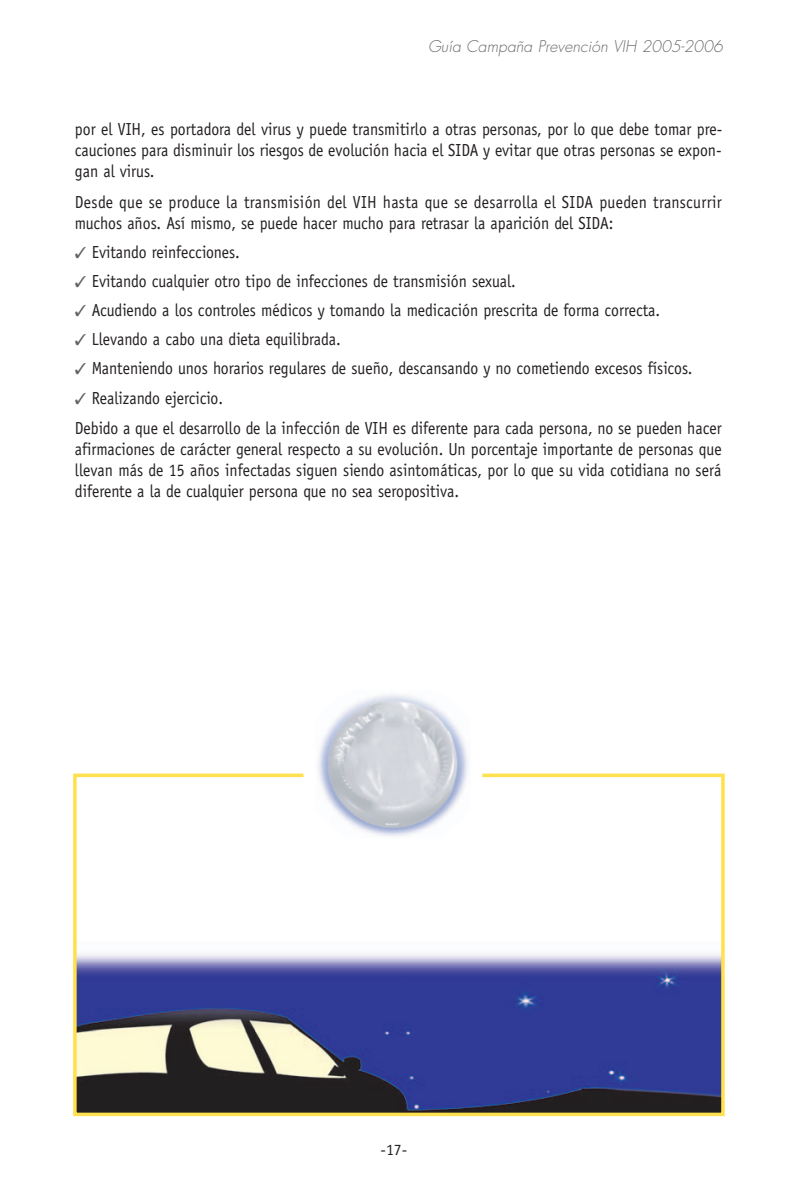
<style>
.page{position:relative;width:795px;height:1190px;background:#fff}
.page>*{position:absolute;margin:0;border:0;box-sizing:border-box;transform-origin:0 0}
.t1{font:17.5px/21px "Officina Sans LT";color:#231f20;text-align:justify;scale:.9 1}
.t2{font:italic 300 15.75px "Futura";color:#6c6d70}
.t3{font:15.75px "Officina Sans LT";color:#231f20}
.s1{color:#636366}
</style>
<div class="page">
<img style="left:78px;top:954px;width:641px;height:157px">
<div style="left:73px;top:774px;width:651px;height:342px;border:4px solid #ffe04e"></div>
<div style="left:303px;top:681px;width:180px;height:169px;background:#fff;border-radius:50%"></div>
<img style="left:318px;top:694px;width:150px;height:142px">
<p class="t2" style="left:428px;top:39px;width:296px">Guía Campaña Prevención VIH 2005-2006</p>
<p class="t1" style="left:75px;top:120px;width:720px">por el VIH, es portadora del virus y puede transmitirlo a otras personas, por lo que debe tomar pre&shy;cauciones para disminuir los riesgos de evolución hacia el SIDA y evitar que otras personas se expon&shy;gan al virus.</p>
<p class="t1" style="left:75px;top:193px;width:720px">Desde que se produce la transmisión del VIH hasta que se desarrolla el SIDA pueden transcurrir muchos años. Así mismo, se puede hacer mucho para retrasar la aparición del SIDA:</p>
<p class="t1" style="left:75px;top:243px;width:184px"><span class="s1">✓</span> Evitando reinfecciones.</p>
<p class="t1" style="left:75px;top:272px;width:491px"><span class="s1">✓</span> Evitando cualquier otro tipo de infecciones de transmisión sexual.</p>
<p class="t1" style="left:75px;top:301px;width:651px"><span class="s1">✓</span> Acudiendo a los controles médicos y tomando la medicación prescrita de forma correcta.</p>
<p class="t1" style="left:75px;top:330px;width:297px"><span class="s1">✓</span> Llevando a cabo una dieta equilibrada.</p>
<p class="t1" style="left:75px;top:359px;width:687px"><span class="s1">✓</span> Manteniendo unos horarios regulares de sueño, descansando y no cometiendo excesos físicos.</p>
<p class="t1" style="left:75px;top:384px;width:720px;line-height:30.8px"><span class="s1">✓</span> Realizando ejercicio.<br>Debido a que el desarrollo de la infección de VIH es diferente para cada persona, no se pueden hacer</p>
<p class="t1" style="left:75px;top:440px;width:720px">afirmaciones de carácter general respecto a su evolución. Un porcentaje importante de personas que llevan más de 15 años infectadas siguen siendo asintomáticas, por lo que su vida cotidiana no será diferente a la de cualquier persona que no sea seropositiva.</p>
<p class="t3" style="left:380px;top:1143px;width:28px">-17-</p>
</div>
